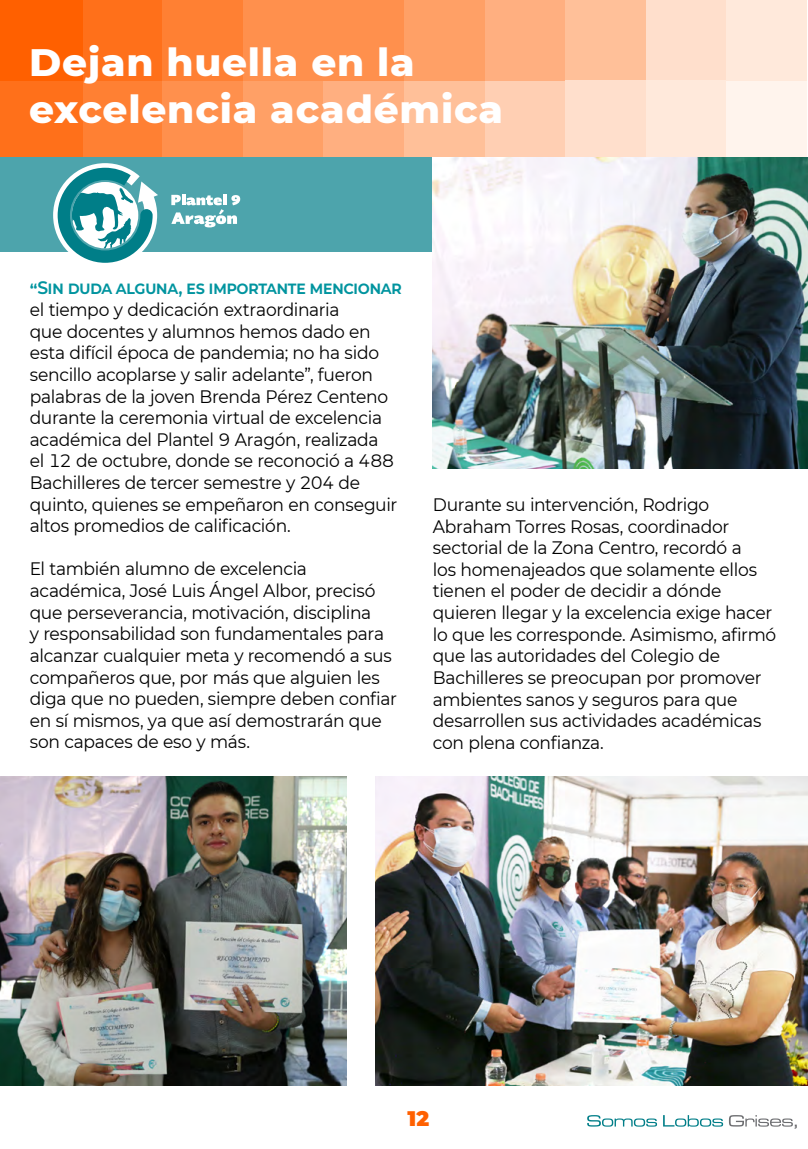
<style>
.page{position:relative;width:808px;height:1149px;background:#fff}
.page>*{position:absolute;margin:0;border:0;box-sizing:border-box;transform-origin:0 0}
.t1{font:800 39px/46.8px "Montserrat";letter-spacing:.02em;color:#fff}
.t2{font:900 21px "Montserrat";color:#ff6000}
.t3{font:18px/21.6px "Montserrat";letter-spacing:-.02em;color:#000;scale:.95 1}
.t4{font:600 18px "Montserrat";letter-spacing:-.03em;color:#00949f;scale:.95 1}
</style>
<div class="page">
<div style="left:237px;top:80px;width:86px;height:81px;background:#ffa066"></div>
<div style="left:237px;top:0;width:86px;height:81px;background:#ff904d"></div>
<div style="left:156px;top:80px;width:86px;height:81px;background:#ff904d"></div>
<div style="left:156px;top:0;width:86px;height:81px;background:#ff8033"></div>
<div style="left:81px;top:80px;width:81px;height:81px;background:#ff8033"></div>
<div style="left:81px;top:0;width:81px;height:81px;background:#ff701a"></div>
<div style="left:0;top:80px;width:82px;height:81px;background:#ff701a"></div>
<div style="left:323px;top:80px;width:81px;height:81px;background:#ffaf80"></div>
<div style="left:484px;top:80px;width:81px;height:81px;background:#ffcfb3"></div>
<div style="left:404px;top:80px;width:80px;height:81px;background:#ffc099"></div>
<div style="left:0;top:0;width:82px;height:81px;background:#ff6000"></div>
<div style="left:323px;top:0;width:81px;height:81px;background:#ff904d"></div>
<div style="left:484px;top:0;width:81px;height:81px;background:#ffaf80"></div>
<div style="left:404px;top:0;width:80px;height:81px;background:#ffa066"></div>
<div style="left:565px;top:0;width:81px;height:81px;background:#ffc099"></div>
<div style="left:646px;top:0;width:80px;height:81px;background:#ffdfcc"></div>
<div style="left:565px;top:80px;width:81px;height:81px;background:#ffdfcc"></div>
<div style="left:646px;top:80px;width:80px;height:81px;background:#ffe9db"></div>
<div style="left:726px;top:80px;width:81px;height:81px;background:#fff4ed"></div>
<div style="left:726px;top:0;width:81px;height:81px;background:#ffe9db"></div>
<svg style="left:587px;top:1115px;width:70px;height:11px"></svg>
<svg style="left:663px;top:1115px;width:60px;height:11px"></svg>
<svg style="left:729px;top:1115px;width:68px;height:13px"></svg>
<div style="left:1px;top:157px;width:432px;height:94px;background:#4da4ac"></div>
<svg style="left:171px;top:194px;width:69px;height:33px"></svg>
<svg style="left:53px;top:163px;width:105px;height:100px"></svg>
<img style="left:433px;top:157px;width:375px;height:311px">
<img style="left:375px;top:776px;width:433px;height:309px">
<img style="left:0;top:776px;width:346px;height:309px">
<h1 class="t1" style="left:29px;top:37px;width:475px">Dejan huella en la excelencia académica</h1>
<p class="t4" style="left:30px;top:275px;width:393px">“SIN DUDA ALGUNA, ES IMPORTANTE MENCIONAR</p>
<p class="t3" style="left:30px;top:298px;width:388px">el tiempo y dedicación extraordinaria<br>que docentes y alumnos hemos dado en esta difícil época de pandemia; no ha sido sencillo acoplarse y salir adelante”, fueron palabras de la joven Brenda Pérez Centeno durante la ceremonia virtual de excelencia académica del Plantel 9 Aragón, realizada el 12 de octubre, donde se reconoció a 488<br>Bachilleres de tercer semestre y 204 de quinto, quienes se empeñaron en conseguir altos promedios de calificación.</p>
<p class="t3" style="left:30px;top:557px;width:388px">El también alumno de excelencia académica, José Luis Ángel Albor, precisó que perseverancia, motivación, disciplina<br>y responsabilidad son fundamentales para alcanzar cualquier meta y recomendó a sus compañeros que, por más que alguien les diga que no pueden, siempre deben confiar en sí mismos, ya que así demostrarán que son capaces de eso y más.</p>
<p class="t3" style="left:433px;top:493px;width:363px">Durante su intervención, Rodrigo Abraham Torres Rosas, coordinador sectorial de la Zona Centro, recordó a<br>los homenajeados que solamente ellos tienen el poder de decidir a dónde quieren llegar y la excelencia exige hacer lo que les corresponde. Asimismo, afirmó que las autoridades del Colegio de Bachilleres se preocupan por promover ambientes sanos y seguros para que desarrollen sus actividades académicas con plena confianza.</p>
<p class="t2" style="left:408px;top:1102px;width:23px">12</p>
</div>
